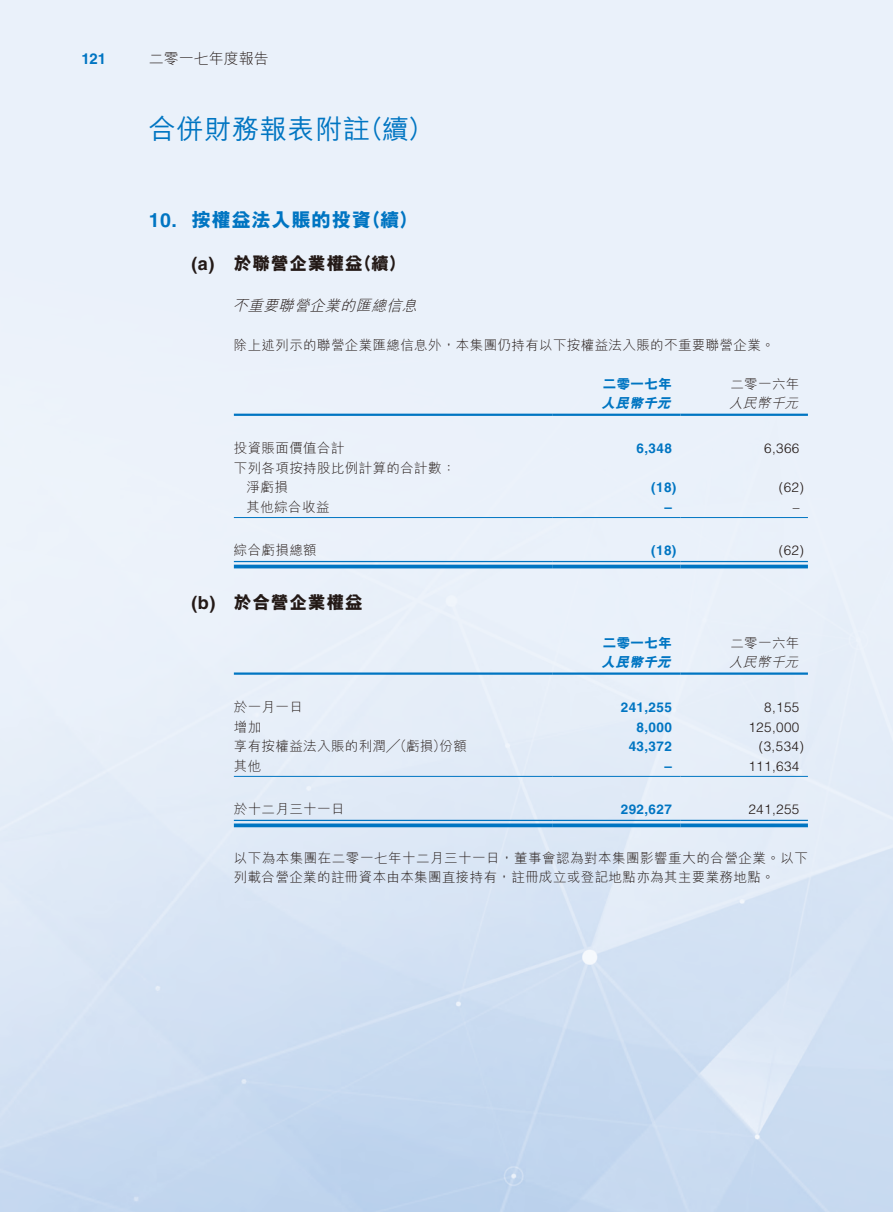
<style>
.page{position:relative;width:893px;height:1212px;background:#fff}
.page>*{position:absolute;margin:0;border:0;box-sizing:border-box;transform-origin:0 0}
.t1{font:500 27px "M Hei HK";letter-spacing:.03em;color:#0075c2}
.t2{font:800 19.5px "M Hei HK";letter-spacing:.03em;color:#0075c2}
.t3{font:700 19.5px "Helvetica LT Std";color:#0075c2}
.t4{font:800 18px "M Hei HK";letter-spacing:.03em;color:#231916}
.t5{font:700 18px "Helvetica LT Std";color:#231916}
.t6{font:italic 300 15px "M Hei HK";color:#231916}
.t7{font:300 15px "M Hei HK";color:#231916}
.t8{font:700 15px "Helvetica LT Std";color:#0075c2}
.t9{font:300 13.5px/19.5px "M Hei HK";letter-spacing:.03em;color:#231916}
.t10{font:300 13.5px "Helvetica LT Std";letter-spacing:.03em;color:#231916}
.t11{font:700 13.5px "Helvetica LT Std";letter-spacing:.03em;color:#0075c2}
.t12{font:800 13.5px "M Hei HK";letter-spacing:.03em;color:#0075c2}
.t13{font:italic 300 13.5px "M Hei HK";color:#231916}
.t14{font:italic 800 13.5px "M Hei HK";color:#0075c2}
</style>
<div class="page">
<hr style="left:234px;top:414px;width:319px;height:2px;background:#0075c2">
<hr style="left:553px;top:414px;width:127px;height:2px;background:#0075c2">
<hr style="left:680px;top:414px;width:128px;height:2px;background:#0075c2">
<hr style="left:234px;top:517px;width:319px;height:1px;background:#0075c2">
<hr style="left:553px;top:517px;width:127px;height:1px;background:#0075c2">
<hr style="left:680px;top:517px;width:128px;height:1px;background:#0075c2">
<hr style="left:234px;top:561px;width:319px;height:1px;background:#0075c2">
<hr style="left:234px;top:565px;width:319px;height:3px;background:#0075c2">
<hr style="left:553px;top:561px;width:127px;height:1px;background:#0075c2">
<hr style="left:553px;top:565px;width:127px;height:3px;background:#0075c2">
<hr style="left:680px;top:561px;width:128px;height:1px;background:#0075c2">
<hr style="left:680px;top:565px;width:128px;height:3px;background:#0075c2">
<hr style="left:234px;top:672px;width:319px;height:3px;background:#0075c2">
<hr style="left:553px;top:672px;width:127px;height:3px;background:#0075c2">
<hr style="left:680px;top:672px;width:128px;height:3px;background:#0075c2">
<hr style="left:234px;top:776px;width:319px;height:1px;background:#0075c2">
<hr style="left:553px;top:776px;width:127px;height:1px;background:#0075c2">
<hr style="left:680px;top:776px;width:128px;height:1px;background:#0075c2">
<hr style="left:234px;top:820px;width:319px;height:1px;background:#0075c2">
<svg style="left:234px;top:823px;width:319px;height:4px"></svg>
<hr style="left:553px;top:820px;width:127px;height:1px;background:#0075c2">
<svg style="left:553px;top:823px;width:127px;height:4px"></svg>
<hr style="left:680px;top:820px;width:128px;height:1px;background:#0075c2">
<svg style="left:680px;top:823px;width:128px;height:4px"></svg>
<p class="t8" style="left:81px;top:49px;width:26px">121</p>
<p class="t7" style="left:149px;top:51px;width:121px">二零一七年度報告</p>
<h1 class="t1" style="left:149px;top:109px;width:223px">合併財務報表附註</h1>
<h1 class="t1" style="left:357px;top:109px;width:79px">（續(</h1>
<h2 class="t3" style="left:149px;top:208px;width:30px">10.</h2>
<h2 class="t2" style="left:362px;top:210px;width:57px">（續(</h2>
<h2 class="t2" style="left:191px;top:210px;width:181px">按權益法入賬的投資</h2>
<h3 class="t5" style="left:191px;top:253px;width:25px">a( )</h3>
<h3 class="t5" style="left:191px;top:591px;width:25px">b( )</h3>
<h3 class="t4" style="left:355px;top:254px;width:53px">（續(</h3>
<h3 class="t4" style="left:234px;top:254px;width:131px">於聯營企業權益</h3>
<p class="t6" style="left:232px;top:297px;width:190px">不重要聯營企業的匯總信息</p>
<p class="t9" style="left:234px;top:335px;width:542px">除上述列示的聯營企業匯總信息外，本集團仍持有以下按權益法入賬的不重要聯營企業。</p>
<p class="t9" style="left:730px;top:374px;width:71px">二零一六年</p>
<p class="t12" style="left:603px;top:377px;width:71px">二零一七年</p>
<p class="t14" style="left:601px;top:396px;width:74px">人民幣千元</p>
<p class="t13" style="left:729px;top:396px;width:74px">人民幣千元</p>
<p class="t9" style="left:234px;top:438px;width:223px">投資賬面價值合計<br>下列各項按持股比例計算的合計數：</p>
<p class="t11" style="left:637px;top:440px;width:37px">6,348</p>
<p class="t10" style="left:764px;top:440px;width:37px">6,366</p>
<p class="t9" style="left:247px;top:477px;width:43px">淨虧損</p>
<p class="t11" style="left:651px;top:479px;width:27px">)18(</p>
<p class="t10" style="left:779px;top:479px;width:27px">)62(</p>
<p class="t9" style="left:247px;top:497px;width:84px">其他綜合收益</p>
<p class="t11" style="left:664px;top:499px;width:9px">–</p>
<p class="t10" style="left:793px;top:498px;width:8px">–</p>
<p class="t9" style="left:234px;top:540px;width:84px">綜合虧損總額</p>
<h3 class="t4" style="left:234px;top:593px;width:131px">於合營企業權益</h3>
<p class="t11" style="left:651px;top:542px;width:27px">)18(</p>
<p class="t10" style="left:779px;top:542px;width:27px">)62(</p>
<p class="t12" style="left:603px;top:636px;width:71px">二零一七年</p>
<p class="t9" style="left:730px;top:633px;width:71px">二零一六年</p>
<p class="t14" style="left:601px;top:655px;width:74px">人民幣千元</p>
<p class="t13" style="left:729px;top:655px;width:74px">人民幣千元</p>
<p class="t9" style="left:234px;top:697px;width:71px">於一月一日</p>
<p class="t11" style="left:621px;top:699px;width:53px">241,255</p>
<p class="t10" style="left:764px;top:699px;width:37px">8,155</p>
<p class="t9" style="left:234px;top:717px;width:29px">增加</p>
<p class="t11" style="left:637px;top:718px;width:37px">8,000</p>
<p class="t10" style="left:748px;top:718px;width:53px">125,000</p>
<p class="t9" style="left:234px;top:736px;width:235px">享有按權益法入賬的利潤╱（虧損份額</p>
<p class="t9" style="left:432px;top:736px;width:15px">）</p>
<p class="t11" style="left:629px;top:738px;width:45px">43,372</p>
<p class="t10" style="left:759px;top:738px;width:47px">)3,534(</p>
<p class="t9" style="left:234px;top:756px;width:29px">其他</p>
<p class="t11" style="left:664px;top:757px;width:9px">–</p>
<p class="t10" style="left:748px;top:757px;width:53px">111,634</p>
<p class="t9" style="left:234px;top:799px;width:112px">於十二月三十一日</p>
<p class="t9" style="left:234px;top:848px;width:576px">以下為本集團在二零一七年十二月三十一日，董事會認為對本集團影響重大的合營企業。以下列載合營企業的註冊資本由本集團直接持有，註冊成立或登記地點亦為其主要業務地點。</p>
<p class="t11" style="left:621px;top:801px;width:53px">292,627</p>
<p class="t10" style="left:748px;top:801px;width:53px">241,255</p>
</div>
